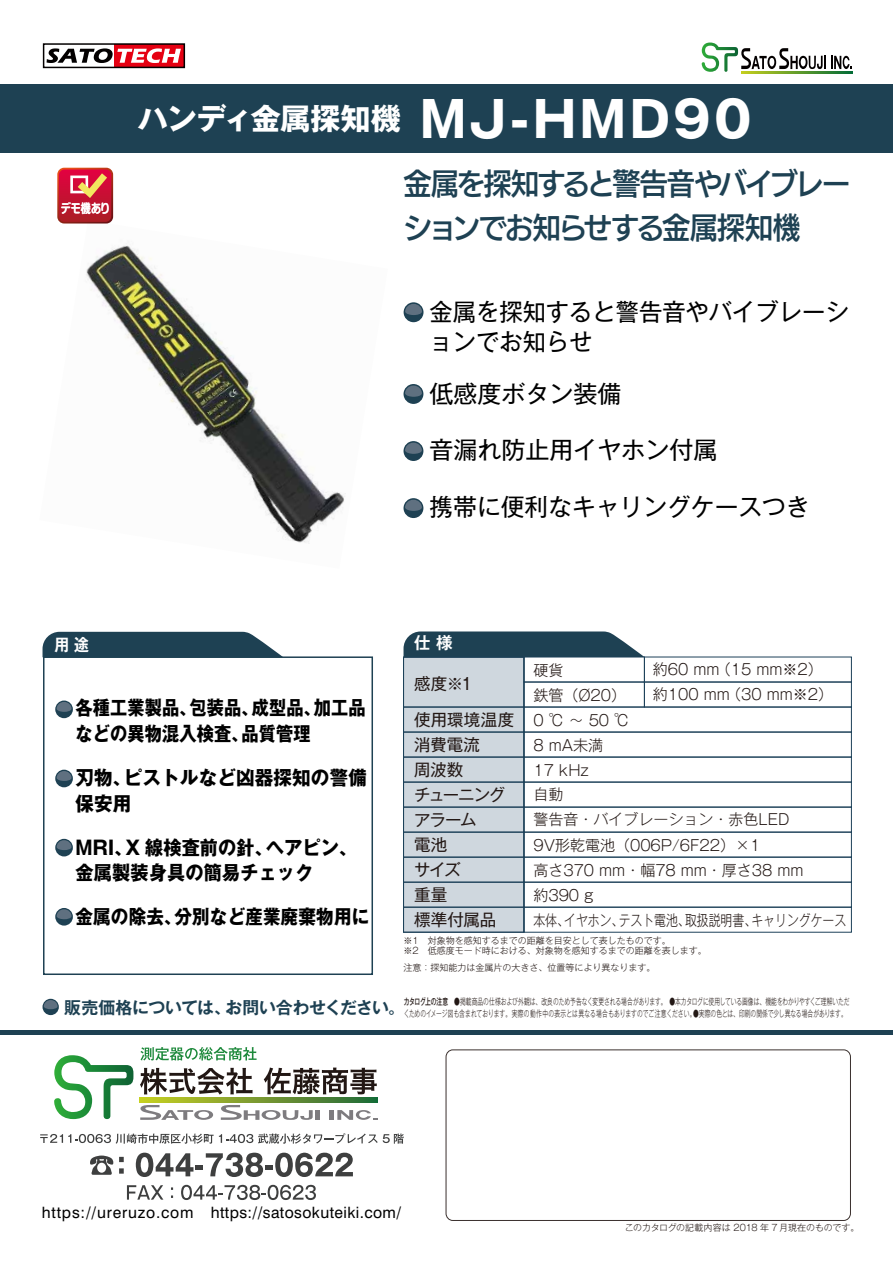
<style>
.page{position:relative;width:893px;height:1263px;background:#fff}
.page>*{position:absolute;margin:0;border:0;box-sizing:border-box;transform-origin:0 0}
.t1{font:30px/43.5px "UD Kakugo Large Pr 6 N DB";letter-spacing:-.065em;color:#1e4153;scale:.94 1}
.t2{font:700 30px "Gothic MB101 Pro";letter-spacing:-.01em;color:#fff}
.t3{font:24px/30px "Gothic MB101 Pro";color:#000}
.t4{font:700 19.5px/25.5px "Gothic MB101 Pro";letter-spacing:.01em;color:#000;scale:.88 1}
.t5{font:700 19.5px/25.5px "Gothic MB101 Pro";letter-spacing:.01em;color:#000;scale:.93 1}
.t6{font:700 19.5px/25.5px "Gothic MB101 Pro";letter-spacing:.01em;color:#000;scale:.95 1}
.t7{font:700 19.5px "Gothic MB101 Pro";letter-spacing:.01em;color:#000;scale:.9 1}
.t8{font:16.5px/25px "Gothic MB101 Pro";letter-spacing:-.01em;color:#231815}
.t9{font:16.5px/36.2px "Gothic MB101 Pro";letter-spacing:.02em;color:#231815}
.t10{font:700 16.5px "Gothic MB101 Pro De";color:#fff}
.t11{font:700 16.5px "Gothic MB101 Pro De";color:#fff;scale:.9 1}
.t12{font:15.75px "Swiss 721 BT";letter-spacing:.025em;color:#000}
.t13{font:300 15px/24.9px "Gothic MB101 Pro";color:#231815}
.t14{font:700 12.45px "Shin M Go Pro De";color:#fff;scale:.8 1}
.t15{font:300 9px/12px "Gothic MB101 Pro";color:#231815;scale:.64 1}
.t16{font:300 9px/10.5px "Gothic MB101 Pro";color:#231815}
.t17{font:300 9px "Gothic MB101 Pro";letter-spacing:-.02em;color:#231815}
.s1{font-size:49.5px}
.s2{font-weight:500}
</style>
<div class="page">
<div style="left:446px;top:1050px;width:405px;height:171px;border:1px solid #231815;border-radius:7px"></div>
<hr style="left:0;top:1031px;width:893px;height:4px;background:#1e4153">
<svg style="left:140px;top:1098px;width:238px;height:4px"></svg>
<svg style="left:140px;top:1068px;width:112px;height:26px"></svg>
<svg style="left:264px;top:1067px;width:113px;height:27px"></svg>
<svg style="left:140px;top:1047px;width:117px;height:13px"></svg>
<svg style="left:90px;top:1155px;width:23px;height:20px"></svg>
<svg style="left:119px;top:1157px;width:5px;height:17px"></svg>
<svg style="left:136px;top:1153px;width:217px;height:24px"></svg>
<svg style="left:127px;top:1185px;width:36px;height:14px"></svg>
<svg style="left:171px;top:1187px;width:2px;height:11px"></svg>
<svg style="left:181px;top:1185px;width:135px;height:15px"></svg>
<svg style="left:40px;top:1133px;width:364px;height:11px"></svg>
<svg style="left:54px;top:1055px;width:79px;height:64px"></svg>
<svg style="left:221px;top:1105px;width:92px;height:15px"></svg>
<hr style="left:316px;top:1110px;width:4px;height:10px;background:#7e7c7f">
<hr style="left:330px;top:1110px;width:4px;height:10px;background:#7e7c7f">
<svg style="left:337px;top:1110px;width:40px;height:10px"></svg>
<svg style="left:140px;top:1105px;width:73px;height:15px"></svg>
<img style="left:86px;top:245px;width:260px;height:299px">
<svg style="left:741px;top:72px;width:111px;height:2px"></svg>
<svg style="left:702px;top:43px;width:150px;height:29px"></svg>
<div style="left:0;top:84px;width:893px;height:69px;background:#1e4153"></div>
<div style="left:43px;top:999px;width:16px;height:16px;background:#1e4153;border-radius:50%"></div>
<svg style="left:44px;top:1000px;width:14px;height:9px"></svg>
<div style="left:404px;top:302px;width:19px;height:20px;background:#1e4153;border-radius:50%"></div>
<svg style="left:405px;top:304px;width:17px;height:11px"></svg>
<div style="left:404px;top:441px;width:19px;height:20px;background:#1e4153;border-radius:50%"></div>
<svg style="left:405px;top:443px;width:17px;height:11px"></svg>
<svg style="left:55px;top:700px;width:18px;height:18px"></svg>
<svg style="left:57px;top:702px;width:15px;height:10px"></svg>
<div style="left:55px;top:770px;width:18px;height:17px;background:#1e4153;border-radius:50%"></div>
<svg style="left:57px;top:771px;width:15px;height:10px"></svg>
<div style="left:55px;top:839px;width:18px;height:17px;background:#1e4153;border-radius:50%"></div>
<svg style="left:57px;top:840px;width:15px;height:10px"></svg>
<div style="left:55px;top:908px;width:18px;height:17px;background:#1e4153;border-radius:50%"></div>
<svg style="left:57px;top:909px;width:15px;height:10px"></svg>
<div style="left:114px;top:44px;width:70px;height:23px;background:#e50012"></div>
<svg style="left:47px;top:48px;width:134px;height:15px"></svg>
<div style="left:43px;top:43px;width:142px;height:25px;border:2px solid #030000"></div>
<div style="left:404px;top:384px;width:19px;height:20px;background:#1e4153;border-radius:50%"></div>
<svg style="left:405px;top:386px;width:17px;height:11px"></svg>
<div style="left:404px;top:498px;width:19px;height:20px;background:#1e4153;border-radius:50%"></div>
<svg style="left:405px;top:500px;width:17px;height:11px"></svg>
<svg style="left:43px;top:632px;width:239px;height:24px;background:#305060"></svg>
<div style="left:43px;top:656px;width:330px;height:319px;border:2px solid #1e4153"></div>
<svg style="left:57px;top:168px;width:56px;height:56px;background:#c83440"></svg>
<svg style="left:403px;top:631px;width:241px;height:302px"></svg>
<div style="left:403px;top:707px;width:121px;height:25px;border:1px solid #1d4159"></div>
<div style="left:524px;top:707px;width:328px;height:25px;border:1px solid #1d4159"></div>
<div style="left:403px;top:732px;width:121px;height:25px;border:1px solid #1d4159"></div>
<div style="left:524px;top:732px;width:328px;height:25px;border:1px solid #1d4159"></div>
<div style="left:403px;top:757px;width:121px;height:25px;border:1px solid #1d4159"></div>
<div style="left:524px;top:757px;width:328px;height:25px;border:1px solid #1d4159"></div>
<div style="left:403px;top:782px;width:121px;height:25px;border:1px solid #1d4159"></div>
<div style="left:524px;top:782px;width:328px;height:25px;border:1px solid #1d4159"></div>
<div style="left:403px;top:807px;width:121px;height:25px;border:1px solid #1d4159"></div>
<div style="left:524px;top:807px;width:328px;height:25px;border:1px solid #1d4159"></div>
<div style="left:403px;top:832px;width:121px;height:25px;border:1px solid #1d4159"></div>
<div style="left:524px;top:832px;width:328px;height:25px;border:1px solid #1d4159"></div>
<div style="left:403px;top:857px;width:121px;height:25px;border:1px solid #1d4159"></div>
<div style="left:524px;top:857px;width:328px;height:25px;border:1px solid #1d4159"></div>
<div style="left:403px;top:882px;width:121px;height:25px;border:1px solid #1d4159"></div>
<div style="left:524px;top:882px;width:328px;height:25px;border:1px solid #1d4159"></div>
<div style="left:403px;top:907px;width:121px;height:25px;border:1px solid #1d4159"></div>
<div style="left:524px;top:907px;width:328px;height:25px;border:1px solid #1d4159"></div>
<div style="left:524px;top:682px;width:121px;height:25px;border:1px solid #1d4159"></div>
<div style="left:644px;top:682px;width:208px;height:25px;border:1px solid #1d4159"></div>
<h3 class="t14" style="left:61px;top:198px;width:63px">デモ機あり</h3>
<h1 class="t2" style="left:138px;top:94px;width:615px">ハンディ金属探知機 <span class="s1">MJ-HMD90</span></h1>
<h1 class="t1" style="left:404px;top:163px;width:477px">金属を探知すると警告音やバイブレーションでお知らせする金属探知機</h1>
<h2 class="t3" style="left:430px;top:293px;width:421px">金属を探知すると警告音やバイブレーションでお知らせ</h2>
<h2 class="t3" style="left:430px;top:375px;width:193px">低感度ボタン装備</h2>
<h2 class="t3" style="left:430px;top:432px;width:289px">音漏れ防止用イヤホン付属</h2>
<h2 class="t3" style="left:430px;top:488px;width:382px">携帯に便利なキャリングケースつき</h2>
<h3 class="t11" style="left:55px;top:631px;width:40px">用 途</h3>
<h3 class="t4" style="left:75px;top:693px;width:331px">各種工業製品、包装品、成型品、加工品などの異物混入検査、品質管理</h3>
<h3 class="t6" style="left:75px;top:762px;width:308px">刃物、ピストルなど凶器探知の警備保安用</h3>
<h3 class="t5" style="left:75px;top:832px;width:304px">MRI、X 線検査前の針、ヘアピン、金属製装身具の簡易チェック</h3>
<h3 class="t7" style="left:75px;top:901px;width:328px">金属の除去、分別など産業廃棄物用に</h3>
<h3 class="t10" style="left:414px;top:629px;width:40px">仕 様</h3>
<h3 class="t9" style="left:414px;top:663px;width:102px">感度※1<br>使用環境温度</h3>
<h3 class="t8" style="left:414px;top:730px;width:93px">消費電流<br>周波数<br>チューニングアラーム<br>電池<br>サイズ<br>重量<br>標準付属品</h3>
<p class="t16" style="left:404px;top:934px;width:305px">※1　対象物を感知するまでの距離を目安として表したものです。<br>※2　低感度モード時における、対象物を感知するまでの距離を表します。</p>
<p class="t16" style="left:404px;top:961px;width:253px">注意：探知能力は金属片の大きさ、位置等により異なります。</p>
<h3 class="t13" style="left:533px;top:655px;width:94px">硬貨<br>鉄管（Ø20）</h3>
<h3 class="t13" style="left:653px;top:655px;width:182px">約60 mm（15 mm※2）約100 mm（30 mm※2）</h3>
<h3 class="t13" style="left:533px;top:706px;width:314px">0 ℃ ～ 50 ℃<br>8 mA未満<br>17 kHz<br>自動<br>警告音・バイブレーション・赤色LED<br>9V形乾電池（006P/6F22）×1<br>高さ370 mm・幅78 mm・厚さ38 mm約390 g<br>本体、イヤホン、テスト電池、取扱説明書、キャリングケース</h3>
<p class="t15" style="left:64px;top:994px;width:1228px;text-indent:339px"><span class="s2">カタログ上の注意　</span>●掲載商品の仕様および外観は、改良のため予告なく変更される場合があります。　●本カタログに使用している画像は、機能をわかりやすくご理解いただ<sup>販売価格については、お問い合わせください。</sup>くためのイメージ図も含まれております。実際の動作中の表示とは異なる場合もありますのでご注意ください。●実際の色とは、印刷の関係で少し異なる場合があります。</p>
<h3 class="t12" style="left:42px;top:1202px;width:361px">https://ureruzo.com https://satosokuteiki.com/</h3>
<p class="t17" style="left:625px;top:1220px;width:236px">このカタログの記載内容は 2018 年 7 月現在のものです。</p>
</div>
